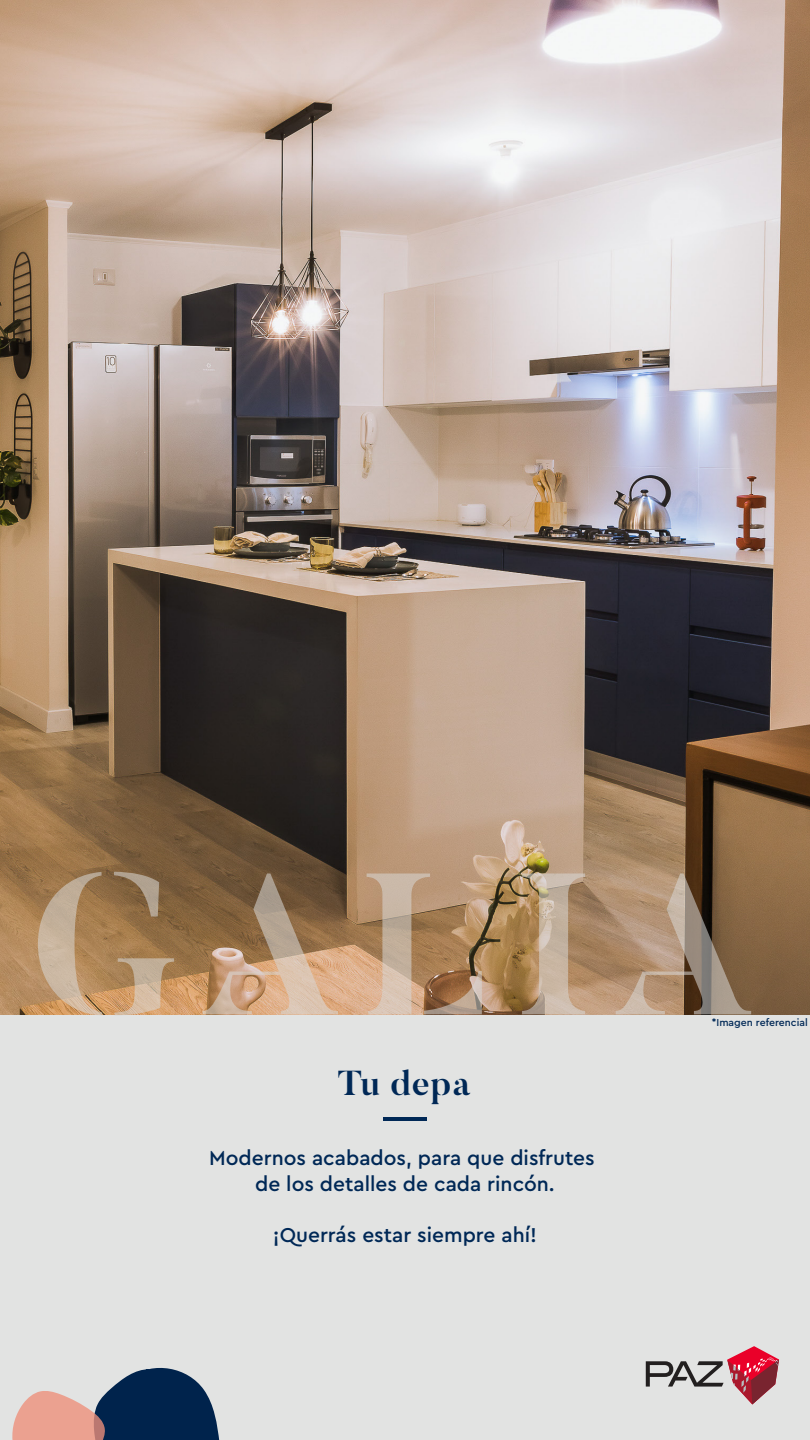
<style>
.page{position:relative;width:810px;height:1440px;background:#e2e3e2}
.page>*{position:absolute;margin:0;border:0;box-sizing:border-box;transform-origin:0 0}
.t1{font:700 34.5px "Butler Stencil";letter-spacing:.025em;color:#002856}
.t2{font:500 21px/25.5px "Cera Pro";color:#002856;text-align:center}
.t3{font:500 10.5px "Cera Pro";color:#002856}
</style>
<div class="page">
<hr style="left:383px;top:1117px;width:44px;height:3px;background:#002856">
<svg style="left:12px;top:1368px;width:208px;height:72px"></svg>
<svg style="left:646px;top:1346px;width:133px;height:58px"></svg>
<img style="left:0;top:0;width:810px;height:1014px">
<svg style="left:38px;top:872px;width:136px;height:143px;background:#b18f69"></svg>
<svg style="left:203px;top:874px;width:135px;height:140px;background:#a78769"></svg>
<svg style="left:367px;top:874px;width:115px;height:140px;background:#b59577"></svg>
<svg style="left:522px;top:874px;width:63px;height:140px;background:#b99e81"></svg>
<svg style="left:616px;top:874px;width:135px;height:140px;background:#9a8068"></svg>
<h1 class="t1" style="left:338px;top:1061px;width:134px">Tu depa</h1>
<p class="t2" style="left:209px;top:1144px;width:387px">Modernos acabados, para que disfrutes de los detalles de cada rincón.</p>
<p class="t2" style="left:273px;top:1221px;width:266px">¡Querrás estar siempre ahí!</p>
<p class="t3" style="left:712px;top:1016px;width:97px">*Imagen referencial</p>
</div>
